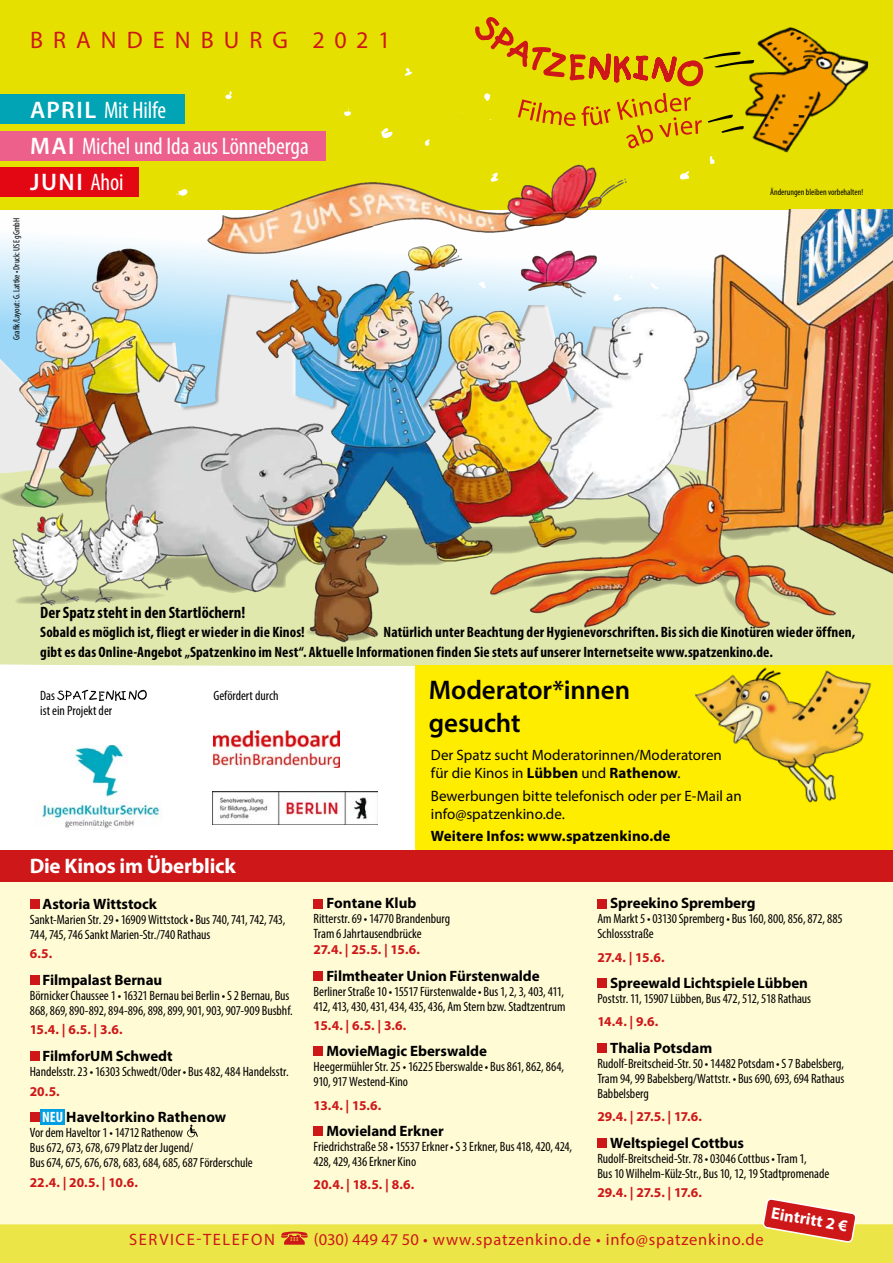
<style>
.page{position:relative;width:893px;height:1263px;background:#fff}
.page>*{position:absolute;margin:0;border:0;box-sizing:border-box;transform-origin:0 0}
.t1{font:600 27px/32.4px "Myriad Pro";letter-spacing:-.01em;color:#000}
.t2{font:condensed 24px/36px "Myriad Pro";letter-spacing:-.005em;color:#fff}
.t3{font:24px "Myriad Pro";letter-spacing:.42em;color:#cd1719}
.t4{font:700 21px "Myriad Pro";letter-spacing:-.015em;color:#fff}
.t5{font:16.5px "Myriad Pro";letter-spacing:.05em;color:#cd1719}
.t6{font:700 condensed 16.5px "Myriad Pro";letter-spacing:.005em;color:#000}
.t7{font:16.5px "Myriad Pro";letter-spacing:.095em;color:#cd1719}
.t8{font:700 16.5px "Myriad Pro";color:#fff}
.t9{font:700 15px "Myriad Pro";letter-spacing:-.005em;color:#000}
.t10{font:700 condensed 15px/19.5px "Myriad Pro";letter-spacing:.01em;color:#000}
.t11{font:15px/18px "Myriad Pro";color:#000}
.t12{font:condensed 13.5px/15px "Myriad Pro";letter-spacing:-.005em;color:#000}
.t13{font:700 13.5px "Myriad Pro";letter-spacing:-.025em;color:#cd1719}
.t14{font:condensed 9px "Myriad Pro";color:#000}
.s1{font-weight:600;font-stretch:normal}
.s2{font-stretch:condensed;color:#fff}
.s3{font-weight:700}
</style>
<div class="page">
<div style="left:0;top:647px;width:893px;height:19px;background:#e0e8ad"></div>
<div style="left:0;top:876px;width:893px;height:387px;background:#fffbd4"></div>
<div style="left:0;top:1224px;width:893px;height:39px;background:#ece548"></div>
<div style="left:0;top:0;width:893px;height:209px;background:#e6e000"></div>
<svg style="left:281px;top:1231px;width:27px;height:14px"></svg>
<svg style="left:761px;top:1198px;width:97px;height:45px"></svg>
<img style="left:40px;top:745px;width:122px;height:84px">
<svg style="left:57px;top:690px;width:90px;height:11px"></svg>
<img style="left:213px;top:792px;width:165px;height:33px">
<img style="left:213px;top:730px;width:127px;height:37px">
<div style="left:415px;top:665px;width:478px;height:203px;background:#ffed00"></div>
<div style="left:0;top:850px;width:893px;height:32px;background:#cd1719"></div>
<img style="left:692px;top:647px;width:198px;height:156px">
<div style="left:0;top:94px;width:185px;height:30px;background:#00a4b4"></div>
<div style="left:0;top:131px;width:325px;height:29px;background:#ec608b"></div>
<div style="left:41px;top:1109px;width:24px;height:15px;background:#009fe3"></div>
<div style="left:30px;top:899px;width:10px;height:10px;background:#cd1719"></div>
<div style="left:30px;top:975px;width:10px;height:10px;background:#cd1719"></div>
<div style="left:30px;top:1051px;width:10px;height:10px;background:#cd1719"></div>
<div style="left:30px;top:1112px;width:10px;height:10px;background:#cd1719"></div>
<svg style="left:187px;top:1125px;width:11px;height:12px"></svg>
<div style="left:314px;top:899px;width:9px;height:9px;background:#cd1719"></div>
<div style="left:314px;top:971px;width:9px;height:9px;background:#cd1719"></div>
<div style="left:314px;top:1046px;width:9px;height:10px;background:#cd1719"></div>
<div style="left:314px;top:1126px;width:9px;height:10px;background:#cd1719"></div>
<div style="left:597px;top:899px;width:10px;height:9px;background:#cd1719"></div>
<div style="left:597px;top:978px;width:10px;height:10px;background:#cd1719"></div>
<div style="left:597px;top:1043px;width:10px;height:10px;background:#cd1719"></div>
<div style="left:597px;top:1138px;width:10px;height:10px;background:#cd1719"></div>
<img style="left:0;top:144px;width:893px;height:503px">
<svg style="left:381px;top:128px;width:12px;height:10px"></svg>
<svg style="left:424px;top:139px;width:7px;height:7px"></svg>
<svg style="left:344px;top:107px;width:7px;height:9px"></svg>
<svg style="left:405px;top:68px;width:7px;height:8px"></svg>
<svg style="left:489px;top:173px;width:10px;height:9px"></svg>
<svg style="left:225px;top:91px;width:7px;height:9px"></svg>
<svg style="left:176px;top:186px;width:13px;height:10px"></svg>
<svg style="left:478px;top:281px;width:10px;height:8px"></svg>
<svg style="left:611px;top:293px;width:12px;height:8px"></svg>
<svg style="left:629px;top:275px;width:5px;height:4px"></svg>
<svg style="left:650px;top:282px;width:9px;height:8px"></svg>
<svg style="left:679px;top:171px;width:11px;height:10px"></svg>
<svg style="left:474px;top:17px;width:394px;height:147px"></svg>
<h2 class="t3" style="left:30px;top:25px;width:362px">BRANDENBURG 2021</h2>
<h2 class="t2" style="left:30px;top:92px;width:280px"><span class="s1">APRIL</span> Mit Hilfe<br><span class="s1">MAI</span> Michel und Ida aus Lönneberga<br><span class="s1">JUNI</span> Ahoi</h2>
<p class="t14" style="left:11px;top:340px;width:123px;rotate:-90deg">Grafik/Layout: G. Lattke • Druck: USE gGmbH</p>
<p class="t14" style="left:770px;top:186px;width:95px">Änderungen bleiben vorbehalten!</p>
<p class="t6" style="left:40px;top:602px;width:207px">Der Spatz steht in den Startlöchern!</p>
<p class="t10" style="left:40px;top:622px;width:266px">Sobald es möglich ist, fliegt er wieder in die Kinos!</p>
<p class="t10" style="left:40px;top:622px;width:816px;text-indent:343px">Natürlich unter Beachtung der Hygienevorschriften. Bis sich die Kinotüren wieder öffnen, gibt es das Online-Angebot „Spatzenkino im Nest“. Aktuelle Informationen finden Sie stets auf unserer Internetseite www.spatzenkino.de.</p>
<p class="t12" style="left:40px;top:688px;width:73px;line-height:14.2px">Das<br>ist ein Projekt der</p>
<p class="t12" style="left:213px;top:688px;width:67px">Gefördert durch</p>
<h3 class="t4" style="left:30px;top:852px;width:208px">Die Kinos im Überblick</h3>
<p class="t9" style="left:43px;top:894px;width:116px">Astoria Wittstock</p>
<p class="t12" style="left:30px;top:912px;width:257px">Sankt-Marien Str. 29 • 16909 Wittstock • Bus 740, 741, 742, 743,<br>744, 745, 746 Sankt Marien-Str./740 Rathaus</p>
<p class="t13" style="left:30px;top:945px;width:24px">6.5.</p>
<p class="t9" style="left:43px;top:970px;width:121px">Filmpalast Bernau</p>
<p class="t12" style="left:30px;top:987px;width:265px">Börnicker Chaussee 1 • 16321 Bernau bei Berlin • S 2 Bernau, Bus<br>868, 869, 890-892, 894-896, 898, 899, 901, 903, 907-909 Busbhf.</p>
<p class="t13" style="left:30px;top:1021px;width:94px">15.4. | 6.5. | 3.6.</p>
<p class="t9" style="left:43px;top:1046px;width:132px">FilmforUM Schwedt</p>
<p class="t12" style="left:30px;top:1064px;width:260px">Handelsstr. 23 • 16303 Schwedt/Oder • Bus 482, 484 Handelsstr.</p>
<p class="t13" style="left:30px;top:1082px;width:31px">20.5.</p>
<p class="t9" style="left:42px;top:1107px;width:186px"><span class="s2">NEU</span> Haveltorkino Rathenow</p>
<p class="t12" style="left:30px;top:1125px;width:225px">Vor dem Haveltor 1 • 14712 Rathenow<br>Bus 672, 673, 678, 679 Platz der Jugend/<br>Bus 674, 675, 676, 678, 683, 684, 685, 687 Förderschule</p>
<p class="t13" style="left:30px;top:1174px;width:110px">22.4. | 20.5. | 10.6.</p>
<h1 class="t1" style="left:429px;top:673px;width:203px">Moderator*innen gesucht</h1>
<p class="t11" style="left:431px;top:746px;width:293px">Der Spatz sucht Moderatorinnen/Moderatoren für die Kinos in <span class="s3">Lübben</span> und <span class="s3">Rathenow</span>.</p>
<p class="t11" style="left:431px;top:786px;width:312px">Bewerbungen bitte telefonisch oder per E-Mail an info@spatzenkino.de.</p>
<p class="t9" style="left:431px;top:826px;width:241px">Weitere Infos: www.spatzenkino.de</p>
<p class="t9" style="left:326px;top:894px;width:92px">Fontane Klub</p>
<p class="t12" style="left:314px;top:911px;width:138px">Ritterstr. 69 • 14770 Brandenburg<br>Tram 6 Jahrtausendbrücke</p>
<p class="t13" style="left:314px;top:941px;width:108px">27.4. | 25.5. | 15.6.</p>
<p class="t9" style="left:326px;top:966px;width:215px">Filmtheater Union Fürstenwalde</p>
<p class="t12" style="left:314px;top:983px;width:253px">Berliner Straße 10 • 15517 Fürstenwalde • Bus 1, 2, 3, 403, 411,<br>412, 413, 430, 431, 434, 435, 436, Am Stern bzw. Stadtzentrum</p>
<p class="t13" style="left:314px;top:1016px;width:94px">15.4. | 6.5. | 3.6.</p>
<p class="t9" style="left:326px;top:1041px;width:162px">MovieMagic Eberswalde</p>
<p class="t12" style="left:314px;top:1059px;width:252px">Heegermühler Str. 25 • 16225 Eberswalde • Bus 861, 862, 864,<br>910, 917 Westend-Kino</p>
<p class="t13" style="left:314px;top:1096px;width:69px">13.4. | 15.6.</p>
<p class="t9" style="left:326px;top:1121px;width:119px">Movieland Erkner</p>
<p class="t12" style="left:314px;top:1139px;width:260px">Friedrichstraße 58 • 15537 Erkner • S 3 Erkner, Bus 418, 420, 424,<br>428, 429, 436 Erkner Kino</p>
<p class="t13" style="left:314px;top:1176px;width:102px">20.4. | 18.5. | 8.6.</p>
<p class="t9" style="left:610px;top:894px;width:147px">Spreekino Spremberg</p>
<p class="t12" style="left:597px;top:911px;width:247px">Am Markt 5 • 03130 Spremberg • Bus 160, 800, 856, 872, 885<br>Schlossstraße</p>
<p class="t13" style="left:597px;top:948px;width:69px">27.4. | 15.6.</p>
<p class="t9" style="left:610px;top:973px;width:199px">Spreewald Lichtspiele Lübben</p>
<p class="t12" style="left:597px;top:991px;width:215px">Poststr. 11, 15907 Lübben, Bus 472, 512, 518 Rathaus</p>
<p class="t13" style="left:597px;top:1013px;width:62px">14.4. | 9.6.</p>
<p class="t9" style="left:610px;top:1038px;width:104px">Thalia Potsdam</p>
<p class="t12" style="left:597px;top:1056px;width:248px;text-align:justify">Rudolf-Breitscheid-Str. 50 • 14482 Potsdam • S 7 Babelsberg, Tram 94, 99 Babelsberg/Wattstr. • Bus 690, 693, 694 Rathaus Babbelsberg</p>
<p class="t13" style="left:597px;top:1108px;width:106px">29.4. | 27.5. | 17.6.</p>
<p class="t9" style="left:610px;top:1133px;width:135px">Weltspiegel Cottbus</p>
<p class="t12" style="left:597px;top:1150px;width:233px">Rudolf-Breitscheid-Str. 78 • 03046 Cottbus • Tram 1,<br>Bus 10 Wilhelm-Külz-Str., Bus 10, 12, 19 Stadtpromenade</p>
<p class="t13" style="left:597px;top:1184px;width:106px">29.4. | 27.5. | 17.6.</p>
<p class="t7" style="left:129px;top:1229px;width:147px">SERVICE-TELEFON</p>
<p class="t5" style="left:314px;top:1229px;width:452px">(030) 449 47 50 • www.spatzenkino.de • info@spatzenkino.de</p>
<p class="t8" style="left:773px;top:1202px;width:79px;rotate:10deg">Eintritt 2 €</p>
</div>
